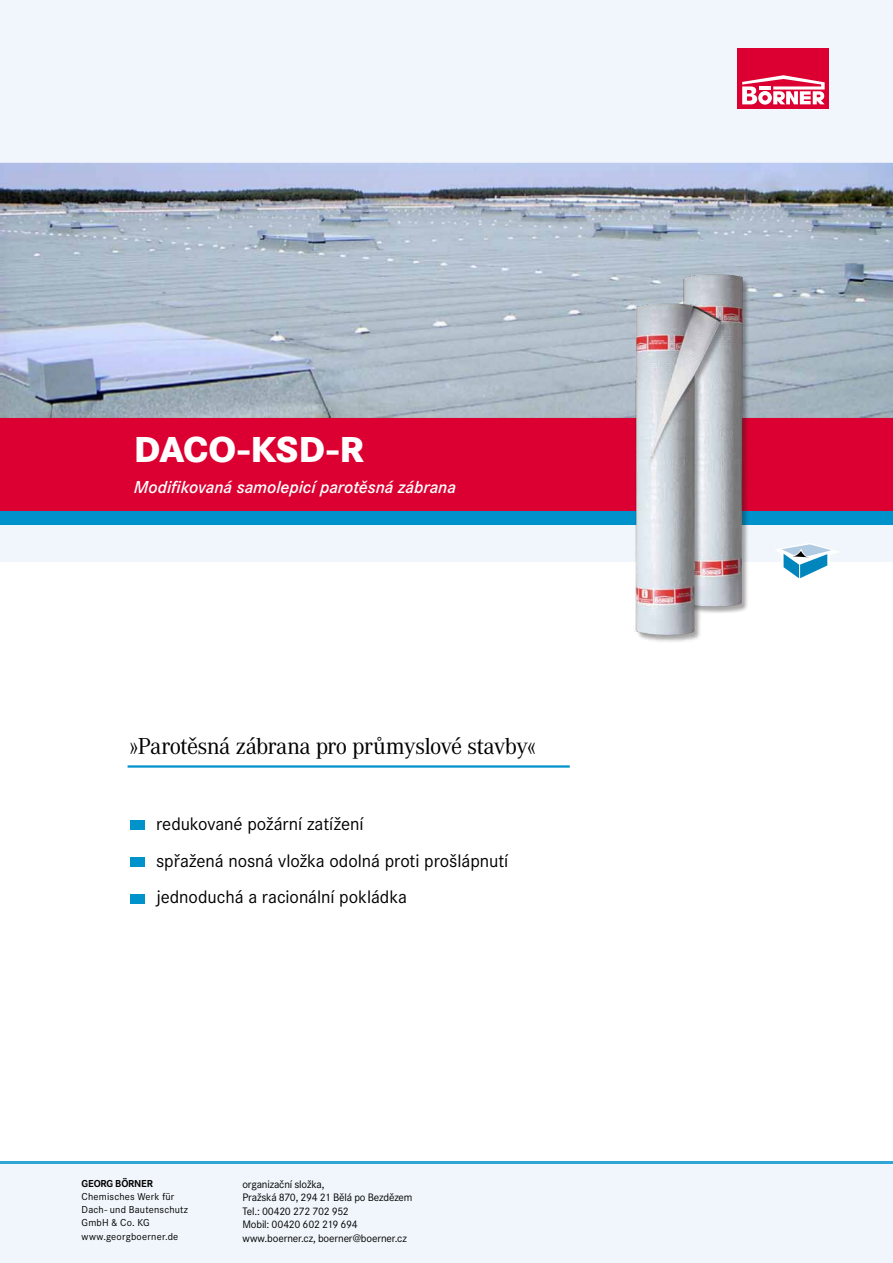
<style>
.page{position:relative;width:893px;height:1263px;background:#fff}
.page>*{position:absolute;margin:0;border:0;box-sizing:border-box;transform-origin:0 0}
.t1{font:800 37.5px "Corporate S";letter-spacing:-.025em;color:#fff}
.t2{font:24px "Corporate A";letter-spacing:-.03em;color:#000}
.t3{font:18.75px/36.8px "Corporate S";letter-spacing:-.005em;color:#000}
.t4{font:italic 600 18px "Corporate S";letter-spacing:-.005em;color:#fff}
.t5{font:11.25px/13.5px "Corporate S";letter-spacing:-.015em;color:#000}
.t6{font:10.5px/13.2px "Corporate S";letter-spacing:.02em;color:#000}
.t7{font:700 10.5px "Corporate S";letter-spacing:-.015em;color:#000}
</style>
<div class="page">
<div style="left:0;top:0;width:893px;height:561px;background:#f0f6fb"></div>
<div style="left:0;top:1163px;width:893px;height:100px;background:#f0f6fb"></div>
<div style="left:0;top:510px;width:893px;height:15px;background:#0092cb"></div>
<hr style="left:0;top:1161px;width:893px;height:2px;background:#2fa6d5">
<svg style="left:821px;top:546px;width:19px;height:23px"></svg>
<hr style="left:128px;top:765px;width:442px;height:3px;background:#0092cb">
<div style="left:0;top:417px;width:893px;height:93px;background:#db0031"></div>
<div style="left:131px;top:820px;width:14px;height:10px;background:#0092cb"></div>
<div style="left:131px;top:857px;width:14px;height:10px;background:#0092cb"></div>
<div style="left:131px;top:894px;width:14px;height:9px;background:#0092cb"></div>
<img style="left:0;top:163px;width:893px;height:255px">
<img style="left:651px;top:257px;width:170px;height:322px">
<img style="left:605px;top:286px;width:148px;height:356px">
<div style="left:738px;top:48px;width:91px;height:60px;background:#db0031"></div>
<svg style="left:742px;top:75px;width:83px;height:30px"></svg>
<h1 class="t1" style="left:134px;top:427px;width:231px">DACO-KSD-R</h1>
<h3 class="t4" style="left:134px;top:477px;width:324px">Modifikovaná samolepicí parotěsná zábrana</h3>
<h2 class="t2" style="left:129px;top:733px;width:409px">»Parotěsná zábrana pro průmyslové stavby«</h2>
<h3 class="t3" style="left:156px;top:805px;width:354px">redukované požární zatížení<br>spřažená nosná vložka odolná proti prošlápnutí jednoduchá a racionální pokládka</h3>
<p class="t7" style="left:82px;top:1178px;width:73px">GEORG BÖRNER</p>
<p class="t6" style="left:82px;top:1190px;width:108px">Chemisches Werk für<br>Dach- und Bautenschutz<br>GmbH &amp; Co. KG www.georgboerner.de</p>
<p class="t5" style="left:242px;top:1177px;width:172px">organizační složka,<br>Pražská 870, 294 21 Bělá po Bezdězem<br>Tel.: 00420 272 702 952<br>Mobil: 00420 602 219 694 www.boerner.cz, boerner@boerner.cz</p>
</div>
